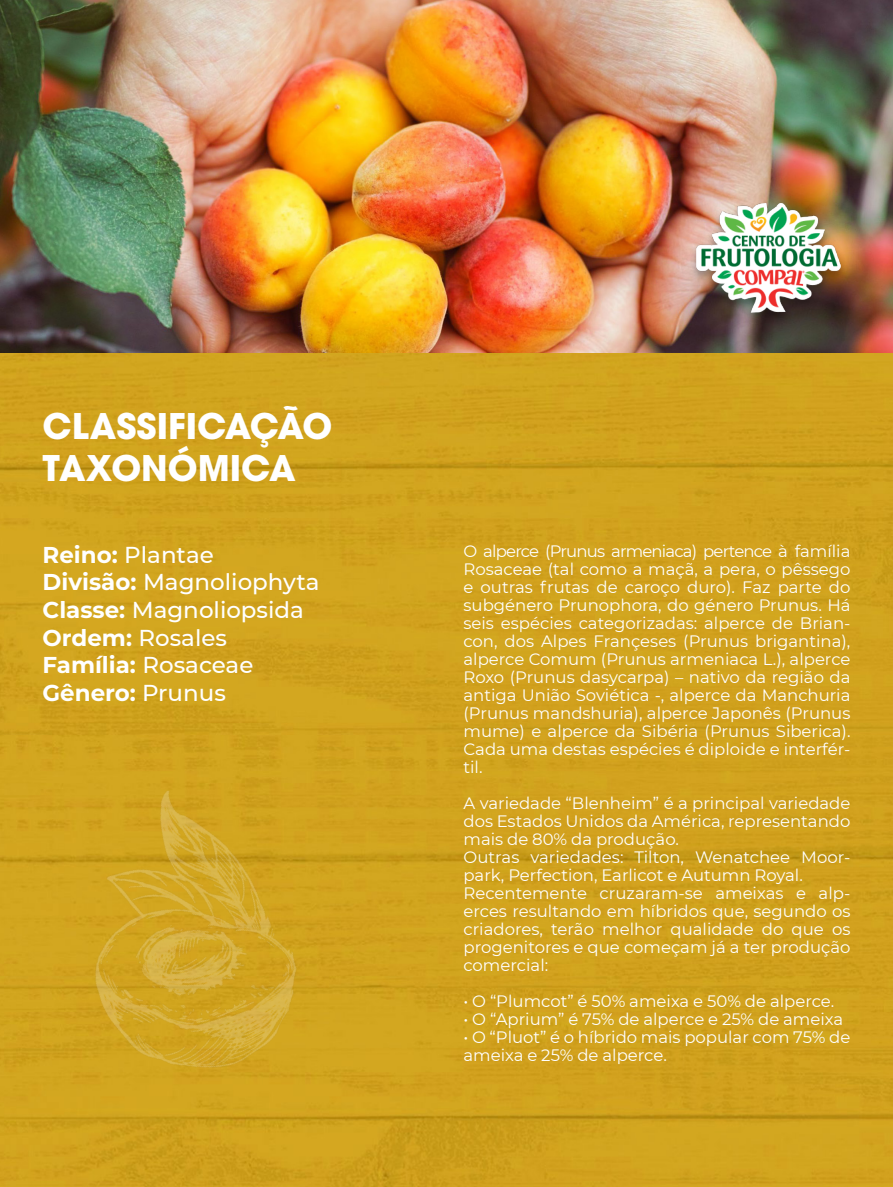
<style>
.page{position:relative;width:893px;height:1187px;background:#fff}
.page>*{position:absolute;margin:0;border:0;box-sizing:border-box;transform-origin:0 0}
.t1{font:700 35.1px "ITC Avant Garde Pro";color:#fff}
.t2{font:500 22.95px "Montserrat";color:#fff}
.t3{font:700 22.95px "Montserrat";color:#fff}
.t4{font:16.5px/18px "Montserrat";color:#fff;text-align:justify}
.s1{font-weight:700}
.s2{font-weight:500}
</style>
<div class="page">
<div style="left:0;top:352px;width:893px;height:834px;background:#d1a21e"></div>
<img style="left:0;top:0;width:893px;height:352px">
<img style="left:0;top:741px;width:382px;height:393px">
<img style="left:686px;top:198px;width:164px;height:129px">
<p class="t1" style="left:43px;top:402px;width:291px">CLASSIFICAÇÃO</p>
<p class="t1" style="left:43px;top:444px;width:255px">TAXONÓMICA</p>
<p class="t2" style="left:43px;top:538px;width:173px"><span class="s1">Reino:</span> Plantae</p>
<p class="t2" style="left:43px;top:566px;width:279px"><span class="s1">Divisão:</span> Magnoliophyta</p>
<p class="t2" style="left:43px;top:593px;width:263px"><span class="s1">Classe:</span> Magnoliopsida</p>
<p class="t2" style="left:43px;top:621px;width:186px"><span class="s1">Ordem:</span> Rosales</p>
<p class="t3" style="left:43px;top:648px;width:212px">Família: <span class="s2">Rosaceae</span></p>
<p class="t3" style="left:43px;top:676px;width:185px">Gênero: <span class="s2">Prunus</span></p>
<p class="t4" style="left:463px;top:541px;width:388px">O alperce (Prunus armeniaca) pertence à família Rosaceae (tal como a maçã, a pera, o pêssego e outras frutas de caroço duro). Faz parte do subgénero Prunophora, do género Prunus. Há seis espécies categorizadas: alperce de Brian&shy;con, dos Alpes Françeses (Prunus brigantina), alperce Comum (Prunus armeniaca L.), alperce Roxo (Prunus dasycarpa) – nativo da região da antiga União Soviética -, alperce da Manchuria (Prunus mandshuria), alperce Japonês (Prunus mume) e alperce da Sibéria (Prunus Siberica).<br>Cada uma destas espécies é diploide e interfér&shy;til.</p>
<p class="t4" style="left:463px;top:793px;width:388px">A variedade “Blenheim” é a principal variedade dos Estados Unidos da América, representando mais de 80% da produção.</p>
<p class="t4" style="left:463px;top:847px;width:388px">Outras variedades: Tilton, Wenatchee Moor&shy;park, Perfection, Earlicot e Autumn Royal.</p>
<p class="t4" style="left:463px;top:883px;width:388px">Recentemente cruzaram-se ameixas e alp&shy;erces resultando em híbridos que, segundo os criadores, terão melhor qualidade do que os progenitores e que começam já a ter produção comercial:</p>
<p class="t4" style="left:463px;top:991px;width:372px">• O “Plumcot” é 50% ameixa e 50% de alperce.</p>
<p class="t4" style="left:463px;top:1009px;width:381px">• O “Aprium” é 75% de alperce e 25% de ameixa</p>
<p class="t4" style="left:463px;top:1027px;width:388px">• O “Pluot” é o híbrido mais popular com 75% de ameixa e 25% de alperce.</p>
</div>
